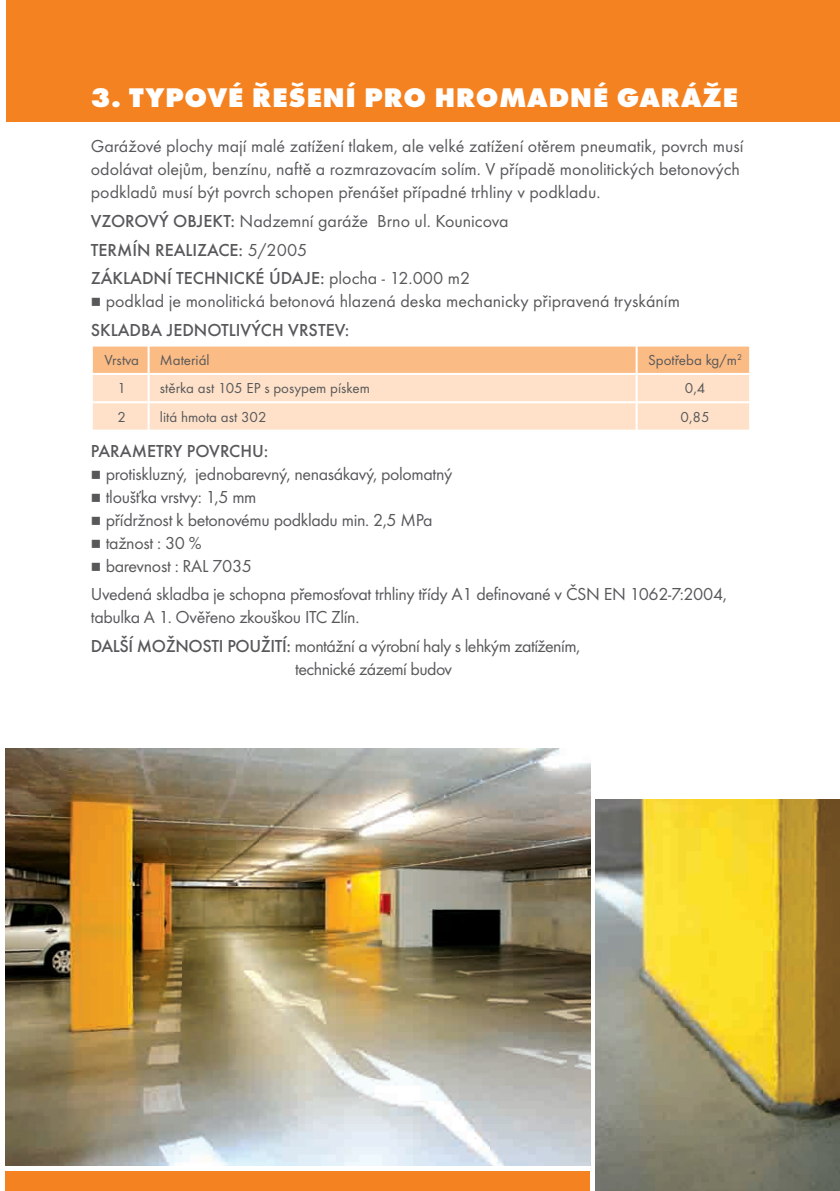
<style>
.page{position:relative;width:840px;height:1191px;background:#fff}
.page>*{position:absolute;margin:0;border:0;box-sizing:border-box;transform-origin:0 0}
.t1{font:700 28px "Futura TEE Extr";letter-spacing:.02em;color:#fff}
.t2{font:18px/23px "Futura TEE";letter-spacing:-.015em;color:#57585a}
.t3{font:500 18px/28.6px "Futura TEE";color:#57585a}
.t4{font:15px "Futura TEE";color:#57585a}
.s1{font-weight:400}
.s2{font-weight:500}
</style>
<div class="page">
<img style="left:6px;top:748px;width:584px;height:417px">
<div style="left:6px;top:0;width:833px;height:122px;background:#f58220"></div>
<div style="left:6px;top:1171px;width:584px;height:20px;background:#f58220"></div>
<img style="left:595px;top:799px;width:244px;height:392px">
<svg style="left:93px;top:346px;width:655px;height:83px;background:#fdd4b2"></svg>
<hr style="left:147px;top:346px;width:2px;height:27px;background:#fff">
<hr style="left:635px;top:346px;width:2px;height:27px;background:#fff">
<hr style="left:91px;top:373px;width:57px;height:2px;background:#fff">
<hr style="left:148px;top:373px;width:488px;height:2px;background:#fff">
<hr style="left:147px;top:375px;width:2px;height:26px;background:#fff">
<hr style="left:636px;top:373px;width:114px;height:2px;background:#fff">
<hr style="left:635px;top:375px;width:2px;height:26px;background:#fff">
<hr style="left:91px;top:401px;width:57px;height:2px;background:#fff">
<hr style="left:148px;top:401px;width:488px;height:2px;background:#fff">
<hr style="left:147px;top:403px;width:2px;height:26px;background:#fff">
<hr style="left:636px;top:401px;width:114px;height:2px;background:#fff">
<hr style="left:635px;top:403px;width:2px;height:26px;background:#fff">
<h1 class="t1" style="left:91px;top:88px;width:648px">3. TYPOVÉ ŘEŠENÍ PRO HROMADNÉ GARÁŽE</h1>
<p class="t2" style="left:91px;top:136px;width:654px">Garážové plochy mají malé zatížení tlakem, ale velké zatížení otěrem pneumatik, povrch musí odolávat olejům, benzínu, naftě a rozmrazovacím solím. V případě monolitických betonových podkladů musí být povrch schopen přenášet případné trhliny v podkladu.</p>
<p class="t3" style="left:91px;top:208px;width:419px">VZOROVÝ OBJEKT: <span class="s1">Nadzemní garáže Brno ul. Kounicova<br></span>TERMÍN REALIZACE: <span class="s1">5/2005<br></span>ZÁKLADNÍ TECHNICKÉ ÚDAJE: <span class="s1">plocha - 12.000 m2</span></p>
<p class="t2" style="left:106px;top:291px;width:575px">podklad je monolitická betonová hlazená deska mechanicky připravená tryskáním</p>
<p class="t3" style="left:91px;top:317px;width:260px">SKLADBA JEDNOTLIVÝCH VRSTEV:</p>
<p class="t4" style="left:104px;top:353px;width:36px">Vrstva</p>
<p class="t4" style="left:160px;top:353px;width:51px">Materiál</p>
<p class="t4" style="left:647px;top:353px;width:95px">Spotřeba kg/m<sup>2</sup></p>
<p class="t4" style="left:118px;top:382px;width:10px">1</p>
<p class="t4" style="left:160px;top:382px;width:211px">stěrka ast 105 EP s posypem pískem</p>
<p class="t4" style="left:684px;top:382px;width:22px">0,4</p>
<p class="t4" style="left:118px;top:410px;width:10px">2</p>
<p class="t4" style="left:160px;top:410px;width:108px">litá hmota ast 302</p>
<p class="t4" style="left:680px;top:410px;width:30px">0,85</p>
<p class="t3" style="left:91px;top:438px;width:179px">PARAMETRY POVRCHU:</p>
<p class="t2" style="left:106px;top:463px;width:348px">protiskluzný, jednobarevný, nenasákavý, polomatný tloušťka vrstvy: 1,5 mm<br>přídržnost k betonovému podkladu min. 2,5 MPa tažnost : 30 %<br>barevnost : RAL 7035</p>
<p class="t2" style="left:91px;top:584px;width:637px">Uvedená skladba je schopna přemosťovat trhliny třídy A1 definované v ČSN EN 1062-7:2004, tabulka A 1. Ověřeno zkouškou ITC Zlín.</p>
<p class="t2" style="left:295px;top:636px;width:286px;text-indent:-204px"><span class="s2">DALŠÍ MOŽNOSTI POUŽITÍ:</span> montážní a výrobní haly s lehkým zatížením, technické zázemí budov</p>
</div>
